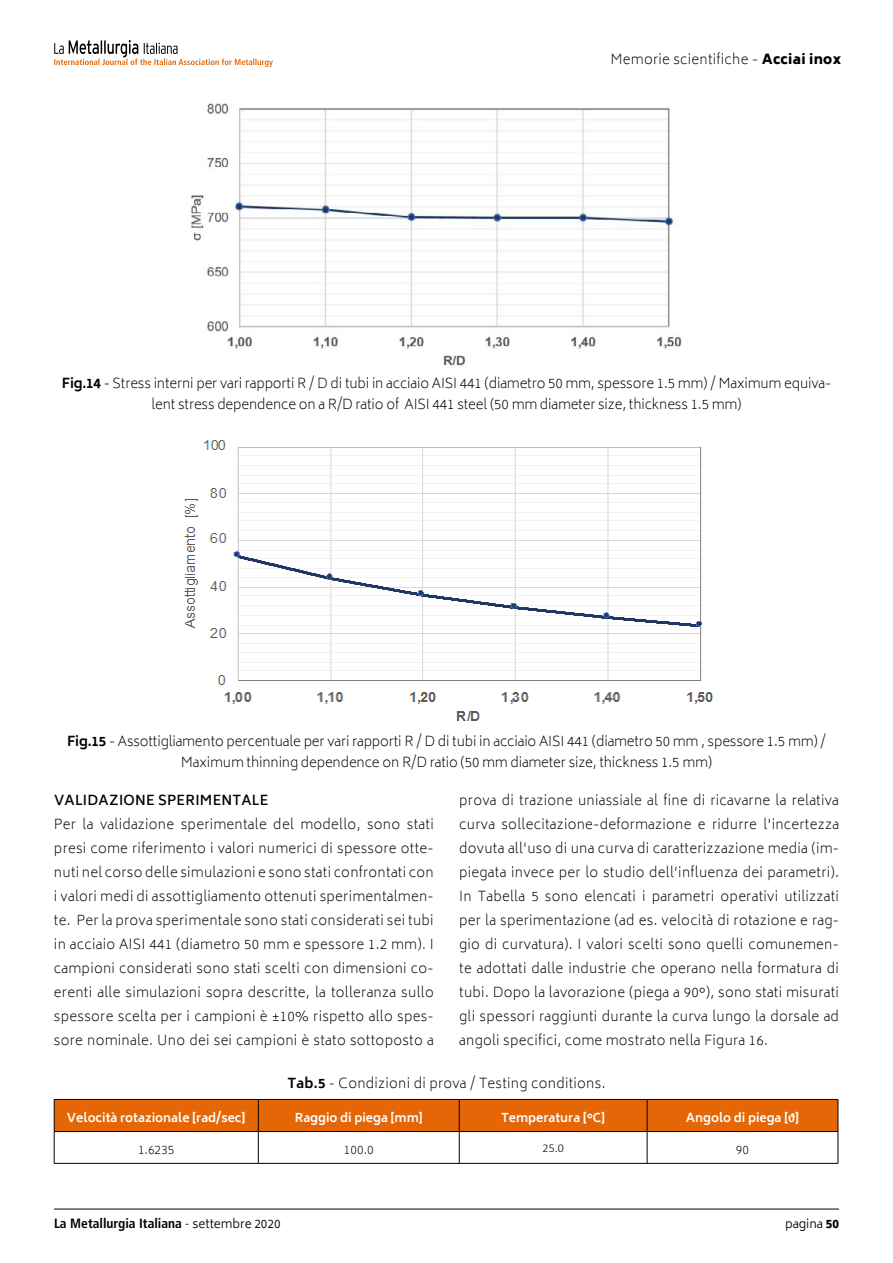
<style>
.page{position:relative;width:893px;height:1263px;background:#fff}
.page>*{position:absolute;margin:0;border:0;box-sizing:border-box;transform-origin:0 0}
.t1{font:200 13.5px/24px "Biryani";letter-spacing:-.01em;color:#000;text-align:center}
.t2{font:200 13.5px "Biryani";letter-spacing:.02em;color:#000}
.t3{font:700 condensed 13.5px "Frutiger LT Std";color:#000}
.t4{font:600 13.5px "Biryani";letter-spacing:.02em;color:#000}
.t5{font:700 12px "Biryani";color:#fff}
.t6{font:200 12px "Biryani";color:#000}
.t7{font:300 12px "Biryani";color:#000}
.t8{font:300 12px "Calibri";color:#000}
.s1{font-weight:800}
.s2{font-weight:700}
.s3{font-family:"Arial"}
.s4{font-weight:300}
.s5{font-family:"Biryani";font-weight:300;font-stretch:normal;font-size:12px}
</style>
<div class="page">
<hr style="left:54px;top:1209px;width:785px;height:1px;background:#000">
<svg style="left:54px;top:40px;width:219px;height:27px"></svg>
<img style="left:184px;top:440px;width:529px;height:281px">
<div style="left:55px;top:1100px;width:783px;height:31px;background:#e56606"></div>
<hr style="left:54px;top:1099px;width:204px;height:1px;background:#000">
<hr style="left:258px;top:1099px;width:201px;height:1px;background:#000">
<hr style="left:459px;top:1099px;width:188px;height:1px;background:#000">
<hr style="left:647px;top:1099px;width:191px;height:1px;background:#000">
<hr style="left:54px;top:1100px;width:1px;height:31px;background:#000">
<hr style="left:258px;top:1100px;width:1px;height:31px;background:#000">
<hr style="left:459px;top:1100px;width:1px;height:31px;background:#000">
<hr style="left:647px;top:1100px;width:1px;height:31px;background:#000">
<hr style="left:838px;top:1100px;width:1px;height:31px;background:#000">
<hr style="left:54px;top:1131px;width:204px;height:1px;background:#000">
<hr style="left:54px;top:1132px;width:1px;height:31px;background:#000">
<hr style="left:258px;top:1131px;width:201px;height:1px;background:#000">
<hr style="left:258px;top:1132px;width:1px;height:31px;background:#000">
<hr style="left:459px;top:1131px;width:188px;height:1px;background:#000">
<hr style="left:459px;top:1132px;width:1px;height:31px;background:#000">
<hr style="left:647px;top:1131px;width:191px;height:1px;background:#000">
<hr style="left:647px;top:1132px;width:1px;height:31px;background:#000">
<hr style="left:838px;top:1132px;width:1px;height:31px;background:#000">
<hr style="left:54px;top:1163px;width:204px;height:1px;background:#000">
<hr style="left:258px;top:1163px;width:201px;height:1px;background:#000">
<hr style="left:459px;top:1163px;width:188px;height:1px;background:#000">
<hr style="left:647px;top:1163px;width:191px;height:1px;background:#000">
<img style="left:191px;top:103px;width:491px;height:263px">
<p class="t2" style="left:610px;top:52px;width:232px">Memorie scientifiche - <span class="s1">Acciai inox</span></p>
<p class="t1" style="left:62px;top:373px;width:771px;line-height:21px"><span class="s2">Fig.14</span> - Stress interni per vari rapporti R / D di tubi in acciaio AISI 441 (diametro 50 mm, spessore 1.5 mm) / Maximum equiva&shy;lent stress dependence on a R/D ratio of AISI 441 steel (50 mm diameter size, thickness 1.5 mm)</p>
<p class="t1" style="left:67px;top:731px;width:760px;line-height:21px"><span class="s2">Fig.15</span> - Assottigliamento percentuale per vari rapporti R / D di tubi in acciaio AISI 441 (diametro 50 mm , spessore 1.5 mm) /<br>Maximum thinning dependence on R/D ratio (50 mm diameter size, thickness 1.5 mm)</p>
<p class="t4" style="left:54px;top:792px;width:216px">VALIDAZIONE SPERIMENTALE</p>
<p class="t1" style="left:54px;top:812px;width:381px;text-align:justify">Per la validazione sperimentale del modello, sono stati presi come riferimento i valori numerici di spessore otte&shy;nuti nel corso delle simulazioni e sono stati confrontati con i valori medi di assottigliamento ottenuti sperimentalmen&shy;te. Per la prova sperimentale sono stati considerati sei tubi in acciaio AISI 441 (diametro 50 mm e spessore 1.2 mm). I campioni considerati sono stati scelti con dimensioni co&shy;erenti alle simulazioni sopra descritte, la tolleranza sullo spessore scelta per i campioni è ±10% rispetto allo spes&shy;sore nominale. Uno dei sei campioni è stato sottoposto a</p>
<p class="t1" style="left:459px;top:788px;width:381px;text-align:justify">prova di trazione uniassiale al fine di ricavarne la relativa curva sollecitazione-deformazione e ridurre l'incertezza dovuta all'uso di una curva di caratterizzazione media (im&shy;piegata invece per lo studio dell’influenza dei parametri).<br>In Tabella 5 sono elencati i parametri operativi utilizzati per la sperimentazione (ad es. velocità di rotazione e rag&shy;gio di curvatura). I valori scelti sono quelli comunemen&shy;te adottati dalle industrie che operano nella formatura di tubi. Dopo la lavorazione (piega a 90°), sono stati misurati gli spessori raggiunti durante la curva lungo la dorsale ad angoli specifici, come mostrato nella Figura 16.</p>
<p class="t2" style="left:287px;top:1075px;width:320px"><span class="s2">Tab.5</span> - Condizioni di prova / Testing conditions.</p>
<p class="t5" style="left:67px;top:1111px;width:180px">Velocità rotazionale [rad/sec]</p>
<p class="t5" style="left:295px;top:1111px;width:130px">Raggio di piega [mm]</p>
<p class="t5" style="left:501px;top:1111px;width:106px">Temperatura [°C]</p>
<p class="t5" style="left:686px;top:1111px;width:115px">Angolo di piega [<span class="s3">ϑ</span>]</p>
<p class="t6" style="left:138px;top:1143px;width:38px">1.6235</p>
<p class="t6" style="left:344px;top:1143px;width:31px">100.0</p>
<p class="t8" style="left:543px;top:1140px;width:23px">25.0</p>
<p class="t6" style="left:736px;top:1143px;width:15px">90</p>
<p class="t3" style="left:54px;top:1216px;width:228px">La Metallurgia Italiana <span class="s4">-</span> <span class="s5">settembre 2020</span></p>
<p class="t7" style="left:785px;top:1217px;width:55px">pagina <span class="s1">50</span></p>
</div>
